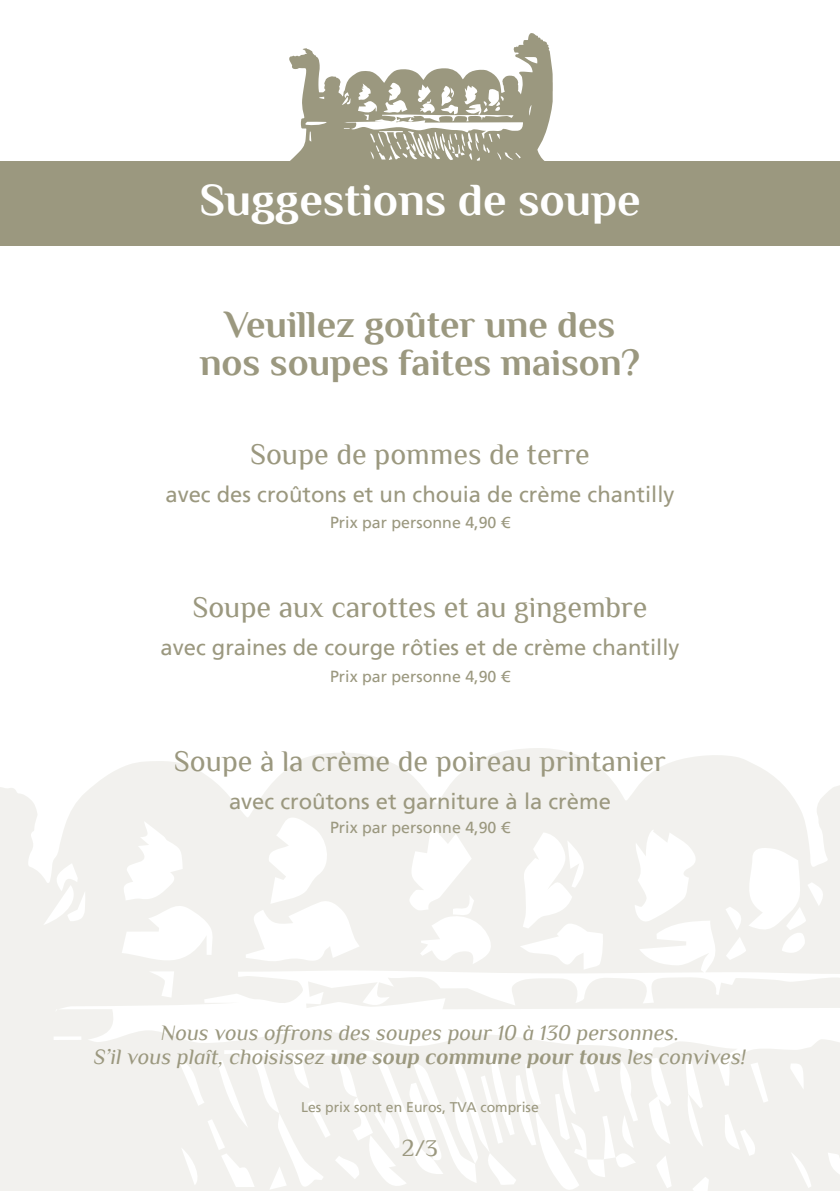
<style>
.page{position:relative;width:840px;height:1191px;background:#fff}
.page>*{position:absolute;margin:0;border:0;box-sizing:border-box;transform-origin:0 0}
.t1{font:700 46px "Philosopher";color:#fff}
.t2{font:700 38px/38px "Philosopher";color:#9b987f;text-align:center}
.t3{font:30px "Philosopher";color:#9b987f}
.t4{font:24px "Philosopher";color:#9b987f}
.t5{font:22px "Frutiger LT";color:#9b987f}
.t6{font:italic 22px/24px "Philosopher";color:#9b987f;text-align:center}
.t7{font:16px "Frutiger LT";color:#9b987f}
.t8{font:14px "Frutiger LT";color:#9b987f}
.s1{font-weight:700}
</style>
<div class="page">
<svg style="left:0;top:748px;width:839px;height:443px;fill:#f2f1ee"></svg>
<div style="left:0;top:161px;width:839px;height:85px;background:#9b987f"></div>
<svg style="left:289px;top:33px;width:263px;height:128px"></svg>
<h1 class="t1" style="left:199px;top:176px;width:442px">Suggestions de soupe</h1>
<h2 class="t2" style="left:200px;top:306px;width:442px">Veuillez goûter une des nos soupes faites maison?</h2>
<h3 class="t3" style="left:250px;top:438px;width:341px">Soupe de pommes de terre</h3>
<p class="t5" style="left:165px;top:481px;width:510px">avec des croûtons et un chouia de crème chantilly</p>
<p class="t7" style="left:330px;top:513px;width:181px">Prix par personne 4,90 €</p>
<h3 class="t3" style="left:192px;top:591px;width:456px">Soupe aux carottes et au gingembre</h3>
<p class="t5" style="left:160px;top:635px;width:520px">avec graines de courge rôties et de crème chantilly</p>
<p class="t7" style="left:330px;top:667px;width:181px">Prix par personne 4,90 €</p>
<h3 class="t3" style="left:174px;top:745px;width:493px">Soupe à la crème de poireau printanier</h3>
<p class="t5" style="left:229px;top:788px;width:383px">avec croûtons et garniture à la crème</p>
<p class="t7" style="left:330px;top:817px;width:181px">Prix par personne 4,90 €</p>
<p class="t6" style="left:94px;top:1021px;width:653px">Nous vous offrons des soupes pour 10 à 130 personnes.<br>S’il vous plaît, choisissez <span class="s1">une soup commune pour tous</span> les convives!</p>
<p class="t8" style="left:301px;top:1099px;width:239px">Les prix sont en Euros, TVA comprise</p>
<p class="t4" style="left:402px;top:1135px;width:37px">2/3</p>
</div>
